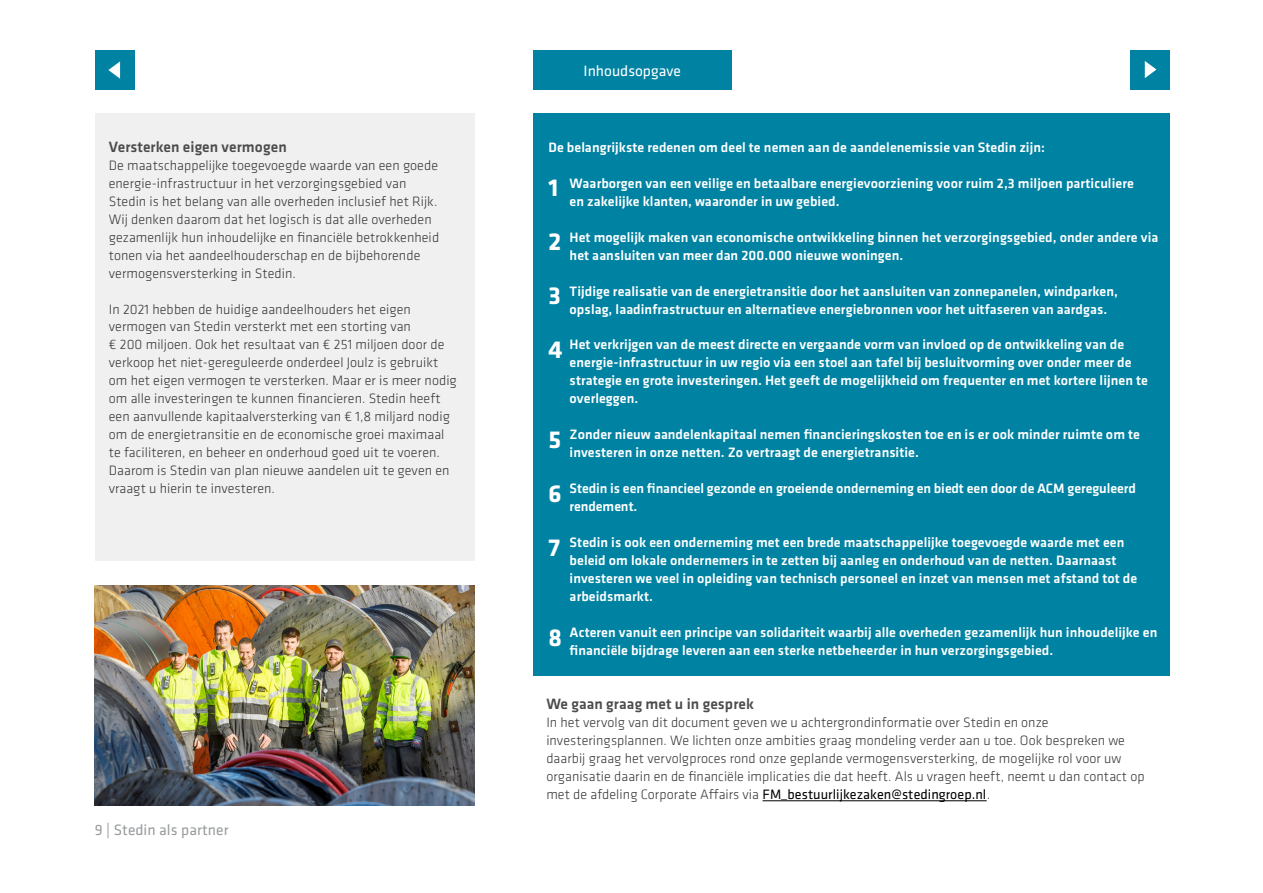
<style>
.page{position:relative;width:1263px;height:893px;background:#fff}
.page>*{position:absolute;margin:0;border:0;box-sizing:border-box;transform-origin:0 0}
.t1{font:500 15.45px "Klavika";color:#4c4c4c}
.t2{font:15.45px "Klavika";color:#989b9d}
.t3{font:15.45px "Klavika";color:#fff}
.t4{font:500 14.1px/18px "Klavika";color:#fff}
.t5{font:300 14.1px/18px "Klavika";color:#383937}
.s1{font-weight:700;font-size:25.35px}
.s2{font-weight:400;color:#000}
</style>
<div class="page">
<div style="left:533px;top:114px;width:636px;height:562px;background:#0083a3"></div>
<div style="left:95px;top:114px;width:379px;height:447px;background:#f0f0f0"></div>
<hr style="left:762px;top:800px;width:225px;height:1px;background:#000">
<img style="left:95px;top:585px;width:379px;height:220px">
<div style="left:1130px;top:50px;width:40px;height:40px;background:#0083a3"></div>
<svg style="left:1145px;top:61px;width:11px;height:17px"></svg>
<div style="left:95px;top:50px;width:40px;height:40px;background:#0083a3"></div>
<svg style="left:108px;top:61px;width:12px;height:18px"></svg>
<div style="left:533px;top:50px;width:199px;height:40px;background:#0083a3"></div>
<p class="t1" style="left:109px;top:140px;width:179px">Versterken eigen vermogen</p>
<p class="t5" style="left:109px;top:157px;width:332px">De maatschappelijke toegevoegde waarde van een goede energie-infrastructuur in het verzorgingsgebied van Stedin is het belang van alle overheden inclusief het Rijk.<br>Wij denken daarom dat het logisch is dat alle overheden gezamenlijk hun inhoudelijke en financiële betrokkenheid tonen via het aandeelhouderschap en de bijbehorende vermogensversterking in Stedin.</p>
<p class="t5" style="left:109px;top:301px;width:350px">In 2021 hebben de huidige aandeelhouders het eigen vermogen van Stedin versterkt met een storting van<br>€ 200 miljoen. Ook het resultaat van € 251 miljoen door de verkoop het niet-gereguleerde onderdeel Joulz is gebruikt om het eigen vermogen te versterken. Maar er is meer nodig om alle investeringen te kunnen financieren. Stedin heeft een aanvullende kapitaalversterking van € 1,8 miljard nodig om de energietransitie en de economische groei maximaal te faciliteren, en beheer en onderhoud goed uit te voeren.<br>Daarom is Stedin van plan nieuwe aandelen uit te geven en vraagt u hierin te investeren.</p>
<p class="t2" style="left:95px;top:823px;width:136px">9 | Stedin als partner</p>
<p class="t3" style="left:584px;top:65px;width:101px">Inhoudsopgave</p>
<p class="t4" style="left:548px;top:139px;width:499px">De belangrijkste redenen om deel te nemen aan de aandelenemissie van Stedin zijn:</p>
<p class="t4" style="left:570px;top:175px;width:566px;text-indent:-21px"><span class="s1">1</span> Waarborgen van een veilige en betaalbare energievoorziening voor ruim 2,3 miljoen particuliere en zakelijke klanten, waaronder in uw gebied.</p>
<p class="t4" style="left:570px;top:229px;width:590px;text-indent:-21px"><span class="s1">2</span> Het mogelijk maken van economische ontwikkeling binnen het verzorgingsgebied, onder andere via het aansluiten van meer dan 200.000 nieuwe woningen.</p>
<p class="t4" style="left:570px;top:283px;width:550px;text-indent:-21px"><span class="s1">3</span> Tijdige realisatie van de energietransitie door het aansluiten van zonnepanelen, windparken, opslag, laadinfrastructuur en alternatieve energiebronnen voor het uitfaseren van aardgas.</p>
<p class="t4" style="left:570px;top:337px;width:580px;text-indent:-21px"><span class="s1">4</span>Het verkrijgen van de meest directe en vergaande vorm van invloed op de ontwikkeling van de energie-infrastructuur in uw regio via een stoel aan tafel bij besluitvorming over onder meer de strategie en grote investeringen. Het geeft de mogelijkheid om frequenter en met kortere lijnen te overleggen.</p>
<p class="t4" style="left:570px;top:427px;width:572px;text-indent:-21px"><span class="s1">5</span> Zonder nieuw aandelenkapitaal nemen financieringskosten toe en is er ook minder ruimte om te investeren in onze netten. Zo vertraagt de energietransitie.</p>
<p class="t4" style="left:570px;top:481px;width:568px;text-indent:-21px"><span class="s1">6</span> Stedin is een financieel gezonde en groeiende onderneming en biedt een door de ACM gereguleerd rendement.</p>
<p class="t4" style="left:570px;top:535px;width:569px;text-indent:-21px"><span class="s1">7</span> Stedin is ook een onderneming met een brede maatschappelijke toegevoegde waarde met een beleid om lokale ondernemers in te zetten bij aanleg en onderhoud van de netten. Daarnaast investeren we veel in opleiding van technisch personeel en inzet van mensen met afstand tot de arbeidsmarkt.</p>
<p class="t4" style="left:570px;top:625px;width:589px;text-indent:-21px"><span class="s1">8</span> Acteren vanuit een principe van solidariteit waarbij alle overheden gezamenlijk hun inhoudelijke en financiële bijdrage leveren aan een sterke netbeheerder in hun verzorgingsgebied.</p>
<p class="t1" style="left:546px;top:698px;width:210px">We gaan graag met u in gesprek</p>
<p class="t5" style="left:546px;top:715px;width:600px">In het vervolg van dit document geven we u achtergrondinformatie over Stedin en onze investeringsplannen. We lichten onze ambities graag mondeling verder aan u toe. Ook bespreken we daarbij graag het vervolgproces rond onze geplande vermogensversterking, de mogelijke rol voor uw organisatie daarin en de financiële implicaties die dat heeft. Als u vragen heeft, neemt u dan contact op met de afdeling Corporate Affairs via <span class="s2">FM_bestuurlijkezaken@stedingroep.nl</span>.</p>
</div>
